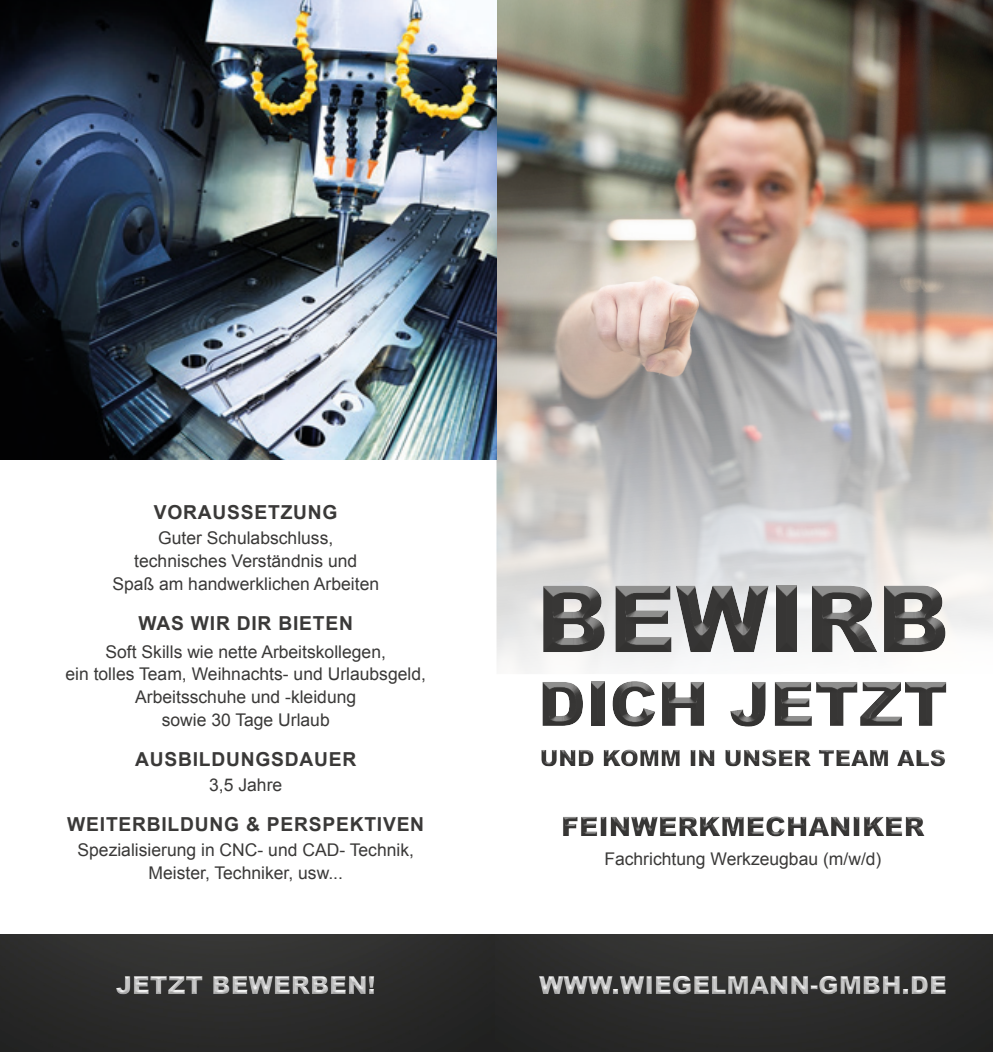
<style>
.page{position:relative;width:993px;height:1052px;background:#fff}
.page>*{position:absolute;margin:0;border:0;box-sizing:border-box;transform-origin:0 0}
.t1{font:900 92.92px "Arial";color:#3a3938}
.t2{font:900 61.43px "Arial";color:#3a3938}
.t3{font:900 26.78px "Arial";color:#3a3938}
.t4{font:900 24.68px "Arial";color:#cecece}
.t5{font:900 22.4px "Arial";color:#3a3938}
.t6{font:700 19.25px "Arial";letter-spacing:.04em;color:#3a3938}
.t7{font:17.5px/22.8px "Arial";color:#3a3938;text-align:center}
</style>
<div class="page">
<img style="left:496px;top:0;width:496px;height:674px">
<img style="left:0;top:934px;width:992px;height:118px">
<img style="left:0;top:0;width:496px;height:459px">
<div style="left:533px;top:970px;width:419px;height:23px;background:#30302f"></div>
<div style="left:533px;top:973px;width:419px;height:27px;background:#1d1d1b;opacity:.94"></div>
<div style="left:109px;top:970px;width:272px;height:23px;background:#323231"></div>
<div style="left:109px;top:973px;width:272px;height:27px;background:#1d1d1b;opacity:.94"></div>
<div style="left:528px;top:571px;width:432px;height:154px;background:#fff;opacity:.44"></div>
<div style="left:528px;top:578px;width:432px;height:162px;background:#3a3938;opacity:.56"></div>
<div style="left:554px;top:809px;width:386px;height:38px;background:#3a3938;opacity:.56"></div>
<div style="left:531px;top:741px;width:427px;height:34px;background:#3a3938;opacity:.56"></div>
<p class="t6" style="left:154px;top:499px;width:185px">VORAUSSETZUNG</p>
<p class="t7" style="left:112px;top:527px;width:268px">Guter Schulabschluss, technisches Verständnis und<br>Spaß am handwerklichen Arbeiten</p>
<p class="t6" style="left:138px;top:610px;width:216px">WAS WIR DIR BIETEN</p>
<p class="t7" style="left:65px;top:640px;width:362px">Soft Skills wie nette Arbeitskollegen,<br>ein tolles Team, Weihnachts- und Urlaubsgeld, Arbeitsschuhe und -kleidung<br>sowie 30 Tage Urlaub</p>
<p class="t6" style="left:135px;top:746px;width:223px">AUSBILDUNGSDAUER</p>
<p class="t7" style="left:209px;top:773px;width:74px">3,5 Jahre</p>
<p class="t6" style="left:67px;top:811px;width:358px">WEITERBILDUNG &amp; PERSPEKTIVEN</p>
<p class="t7" style="left:77px;top:838px;width:338px">Spezialisierung in CNC- und CAD- Technik,<br>Meister, Techniker, usw...</p>
<h1 class="t1" style="left:536px;top:551px;width:414px">BEWIRB</h1>
<h2 class="t2" style="left:537px;top:659px;width:411px">DICH JETZT</h2>
<p class="t5" style="left:539px;top:742px;width:407px">UND KOMM IN UNSER TEAM ALS</p>
<h3 class="t3" style="left:561px;top:807px;width:364px">FEINWERKMECHANIKER</h3>
<p class="t7" style="left:604px;top:848px;width:278px">Fachrichtung Werkzeugbau (m/w/d)</p>
<h3 class="t4" style="left:116px;top:967px;width:261px">JETZT BEWERBEN!</h3>
<h3 class="t4" style="left:539px;top:967px;width:409px">WWW.WIEGELMANN-GMBH.DE</h3>
</div>
